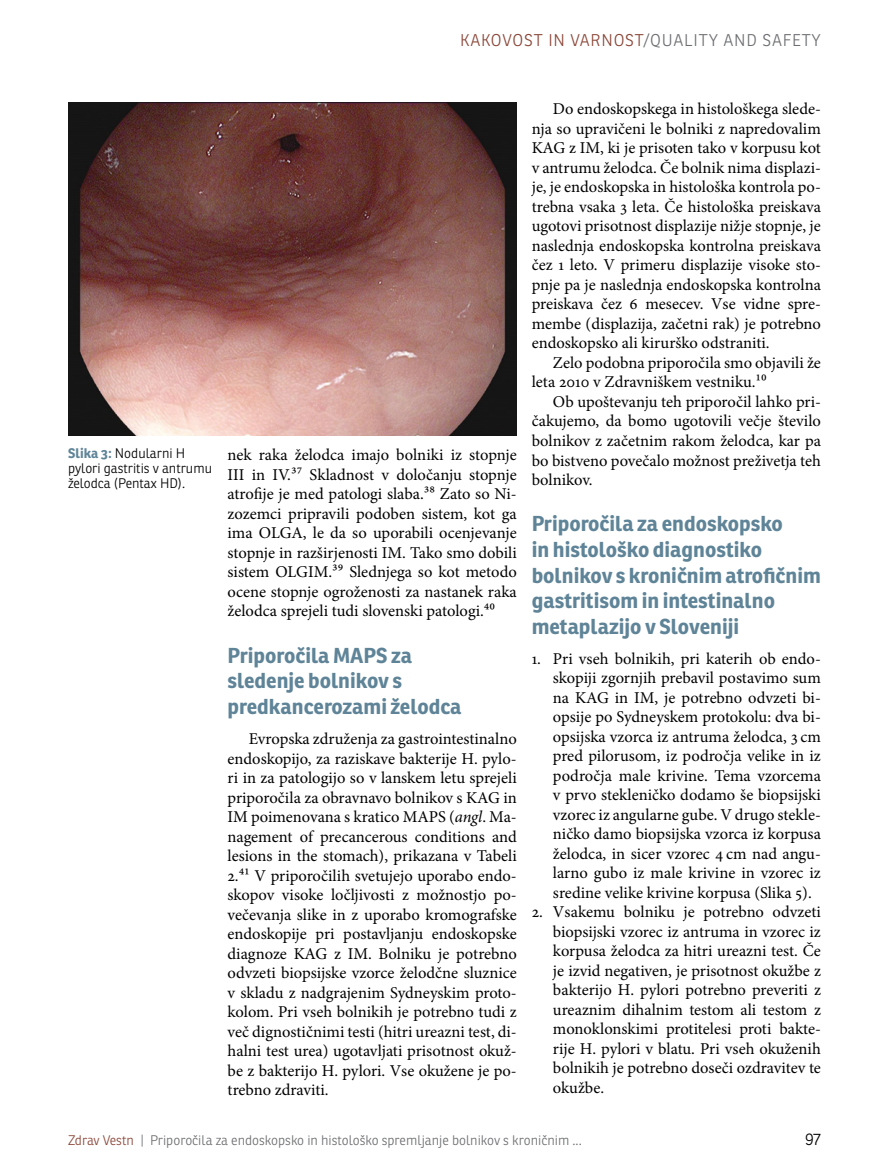
<style>
.page{position:relative;width:872px;height:1166px;background:#fff}
.page>*{position:absolute;margin:0;border:0;box-sizing:border-box;transform-origin:0 0}
.t1{font:700 21px/25.5px "Ronnia";color:#5f8498}
.t2{font:16.5px/19.5px "Minion Pro";color:#000;text-align:justify}
.t3{font:300 16.5px "Ronnia";color:#6d6e71}
.t4{font:300 16.5px "Ronnia";letter-spacing:.05em;color:#8a4638}
.t5{font:300 16.5px "Ronnia";color:#000}
.t6{font:300 13.5px "Ronnia";color:#6d6e71}
.t7{font:300 13.5px/15px "Ronnia";color:#000}
.s1{color:#8a4638}
.s2{font-weight:700;color:#5f8498}
.s3{font-style:italic}
</style>
<div class="page">
<img style="left:68px;top:102px;width:449px;height:333px">
<p class="t4" style="left:460px;top:30px;width:122px">Kakovost in varn</p>
<p class="t3" style="left:613px;top:30px;width:59px"><span class="s1">ost</span>/Quality</p>
<p class="t3" style="left:723px;top:30px;width:12px">and</p>
<p class="t3" style="left:762px;top:30px;width:11px">safety</p>
<p class="t7" style="left:68px;top:445px;width:146px"><span class="s2">Slika 3:</span> Nodularni H pylori gastritis v antrumu želodca (Pentax HD).</p>
<p class="t2" style="left:227px;top:445px;width:291px">nek raka želodca imajo bolniki iz stopnje III in IV.37 Skladnost v določanju stopnje atrofije je med patologi slaba.38 Zato so Ni&shy;zozemci pripravili podoben sistem, kot ga ima OLGA, le da so uporabili ocenjevanje stopnje in razširjenosti IM. Tako smo dobili sistem OLGIM.39 Slednjega so kot metodo ocene stopnje ogroženosti za nastanek raka želodca sprejeli tudi slovenski patologi.40</p>
<p class="t1" style="left:227px;top:642px;width:235px">Priporočila MAPS za sledenje bolnikov s predkancerozami želodca</p>
<p class="t2" style="left:227px;top:728px;width:291px;text-indent:21px">Evropska združenja za gastrointestinalno endoskopijo, za raziskave bakterije H. pylo&shy;ri in za patologijo so v lanskem letu sprejeli priporočila za obravnavo bolnikov s KAG in IM poimenovana s kratico MAPS (<span class="s3">angl</span>. Ma&shy;nagement of precancerous conditions and lesions in the stomach), prikazana v Tabeli 2.41 V priporočilih svetujejo uporabo endo&shy;skopov visoke ločljivosti z možnostjo po&shy;večevanja slike in z uporabo kromografske endoskopije pri postavljanju endoskopske diagnoze KAG z IM. Bolniku je potrebno odvzeti biopsijske vzorce želodčne sluznice v skladu z nadgrajenim Sydneyskim proto&shy;kolom. Pri vseh bolnikih je potrebno tudi z več dignostičnimi testi (hitri ureazni test, di&shy;halni test urea) ugotavljati prisotnost okuž&shy;be z bakterijo H. pylori. Vse okužene je po&shy;trebno zdraviti.</p>
<p class="t2" style="left:532px;top:99px;width:291px;text-indent:21px">Do endoskopskega in histološkega slede&shy;nja so upravičeni le bolniki z napredovalim KAG z IM, ki je prisoten tako v korpusu kot v antrumu želodca. Če bolnik nima displazi&shy;je, je endoskopska in histološka kontrola po&shy;trebna vsaka 3 leta. Če histološka preiskava ugotovi prisotnost displazije nižje stopnje, je naslednja endoskopska kontrolna preiskava čez 1 leto. V primeru displazije visoke sto&shy;pnje pa je naslednja endoskopska kontrolna preiskava čez 6 mesecev. Vse vidne spre&shy;membe (displazija, začetni rak) je potrebno endoskopsko ali kirurško odstraniti.</p>
<p class="t2" style="left:532px;top:353px;width:291px;text-indent:21px">Zelo podobna priporočila smo objavili že leta 2010 v Zdravniškem vestniku.10</p>
<p class="t2" style="left:532px;top:392px;width:291px;text-indent:21px">Ob upoštevanju teh priporočil lahko pri&shy;čakujemo, da bomo ugotovili večje število bolnikov z začetnim rakom želodca, kar pa bo bistveno povečalo možnost preživetja teh bolnikov.</p>
<p class="t1" style="left:531px;top:511px;width:291px">Priporočila za endoskopsko<br>in histološko diagnostiko bolnikov s kroničnim atrofičnim gastritisom in intestinalno metaplazijo v Sloveniji</p>
<p class="t2" style="left:553px;top:648px;width:269px;text-indent:-21px">1. Pri vseh bolnikih, pri katerih ob endo&shy;skopiji zgornjih prebavil postavimo sum na KAG in IM, je potrebno odvzeti bi&shy;opsije po Sydneyskem protokolu: dva bi&shy;opsijska vzorca iz antruma želodca, 3 cm pred pilorusom, iz področja velike in iz področja male krivine. Tema vzorcema v prvo stekleničko dodamo še biopsijski vzorec iz angularne gube. V drugo stekle&shy;ničko damo biopsijska vzorca iz korpusa želodca, in sicer vzorec 4 cm nad angu&shy;larno gubo iz male krivine in vzorec iz sredine velike krivine korpusa (Slika 5).</p>
<p class="t2" style="left:553px;top:902px;width:269px;text-indent:-21px">2. Vsakemu bolniku je potrebno odvzeti biopsijski vzorec iz antruma in vzorec iz korpusa želodca za hitri ureazni test. Če je izvid negativen, je prisotnost okužbe z bakterijo H. pylori potrebno preveriti z ureaznim dihalnim testom ali testom z monoklonskimi protitelesi proti bakte&shy;rije H. pylori v blatu. Pri vseh okuženih bolnikih je potrebno doseči ozdravitev te okužbe.</p>
<p class="t6" style="left:68px;top:1131px;width:515px"><span class="s1">Zdrav Vestn</span> | Priporočila za endoskopsko in histološko spremljanje bolnikov s kroničnim ...</p>
<p class="t5" style="left:805px;top:1128px;width:17px">97</p>
</div>
